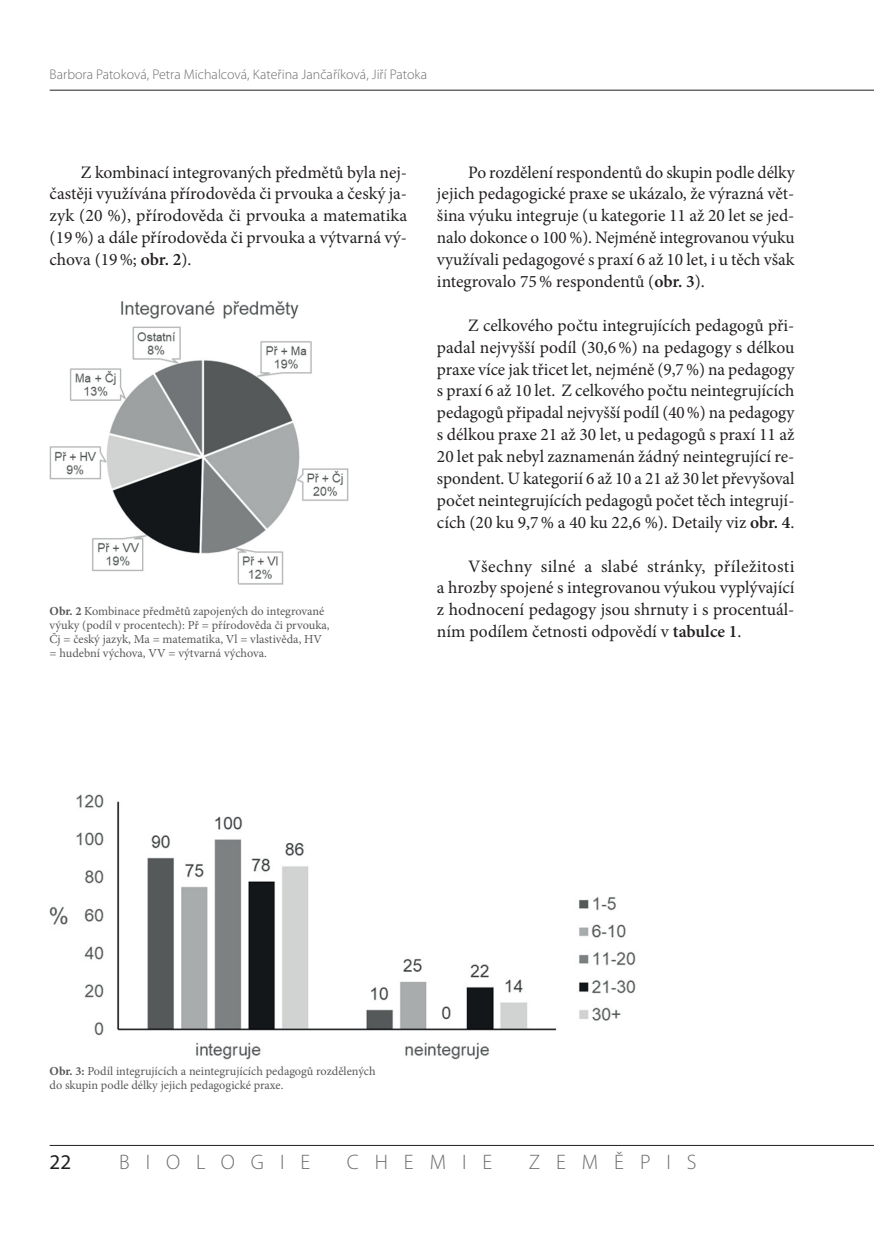
<style>
.page{position:relative;width:874px;height:1241px;background:#fff}
.page>*{position:absolute;margin:0;border:0;box-sizing:border-box;transform-origin:0 0}
.t1{font:300 21px "Myriad Pro";letter-spacing:.76em;color:#6c6d70}
.t2{font:21px "Myriad Pro";color:#231f20}
.tekoucí{font:17.5px/21.9px "Minion Pro";color:#231f20;text-align:justify}
.záhlaví_levá{font:300 14px "Myriad Pro";color:#6c6d70}
.popiska_sloupcová{font:12.25px/14px "Minion Pro";color:#57585a}
.s1{font-weight:600}
.s2{font-weight:700}
</style>
<div class="page">
<hr style="left:50px;top:1144px;width:823px;height:1px;background:#231f20">
<hr style="left:50px;top:90px;width:823px;height:1px;background:#231f20">
<img style="left:50px;top:301px;width:299px;height:283px">
<img style="left:50px;top:794px;width:586px;height:266px">
<p class="záhlaví_levá" style="left:50px;top:66px;width:379px">Barbora Patoková, Petra Michalcová, Kateřina Jančaříková, Jiří Patoka</p>
<p class="tekoucí" style="left:50px;top:161px;width:359px;text-indent:31px">Z kombinací integrovaných předmětů byla nej&shy;častěji využívána přírodověda či prvouka a český ja&shy;zyk (20 %), přírodověda či prvouka a matematika (19%) a dále přírodověda či prvouka a výtvarná vý&shy;chova (19%; <span class="s1">obr. 2</span>).</p>
<p class="popiska_sloupcová" style="left:50px;top:604px;width:281px"><span class="s2">Obr. 2</span> Kombinace předmětů zapojených do integrované výuky (podíl v procentech): Př = přírodověda či prvouka, Čj = český jazyk, Ma = matematika, Vl = vlastivěda, HV = hudební výchova, VV = výtvarná výchova.</p>
<p class="tekoucí" style="left:437px;top:161px;width:359px;text-indent:31px">Po rozdělení respondentů do skupin podle délky jejich pedagogické praxe se ukázalo, že výrazná vět&shy;šina výuku integruje (u kategorie 11 až 20 let se jed&shy;nalo dokonce o 100 %). Nejméně integrovanou výuku využívali pedagogové s praxí 6 až 10 let, i u těch však integrovalo 75% respondentů (<span class="s1">obr. 3</span>).</p>
<p class="tekoucí" style="left:437px;top:314px;width:359px;text-indent:31px">Z celkového počtu integrujících pedagogů při&shy;padal nejvyšší podíl (30,6%) na pedagogy s délkou praxe více jak třicet let, nejméně (9,7%) na pedagogy s praxí 6 až 10 let. Z celkového počtu neintegrujících pedagogů připadal nejvyšší podíl (40%) na pedagogy s délkou praxe 21 až 30 let, u pedagogů s praxí 11 až 20 let pak nebyl zaznamenán žádný neintegrující re&shy;spondent. U kategorií 6 až 10 a 21 až 30 let převyšoval počet neintegrujících pedagogů počet těch integrují&shy;cích (20 ku 9,7% a 40 ku 22,6 %). Detaily viz <span class="s1">obr. 4</span>.</p>
<p class="tekoucí" style="left:437px;top:555px;width:359px;text-indent:31px">Všechny silné a slabé stránky, příležitosti a hrozby spojené s integrovanou výukou vyplývající z hodnocení pedagogy jsou shrnuty i s procentuál&shy;ním podílem četnosti odpovědí v <span class="s1">tabulce 1</span>.</p>
<p class="popiska_sloupcová" style="left:50px;top:1063px;width:327px"><span class="s2">Obr. 3:</span> Podíl integrujících a neintegrujících pedagogů rozdělených do skupin podle délky jejich pedagogické praxe.</p>
<p class="t2" style="left:50px;top:1148px;width:23px">22</p>
<p class="t1" style="left:119px;top:1149px;width:192px">BIOLOGIE</p>
<p class="t1" style="left:346px;top:1149px;width:147px">CHEMIE</p>
<p class="t1" style="left:528px;top:1149px;width:169px">ZEMĚPIS</p>
</div>
